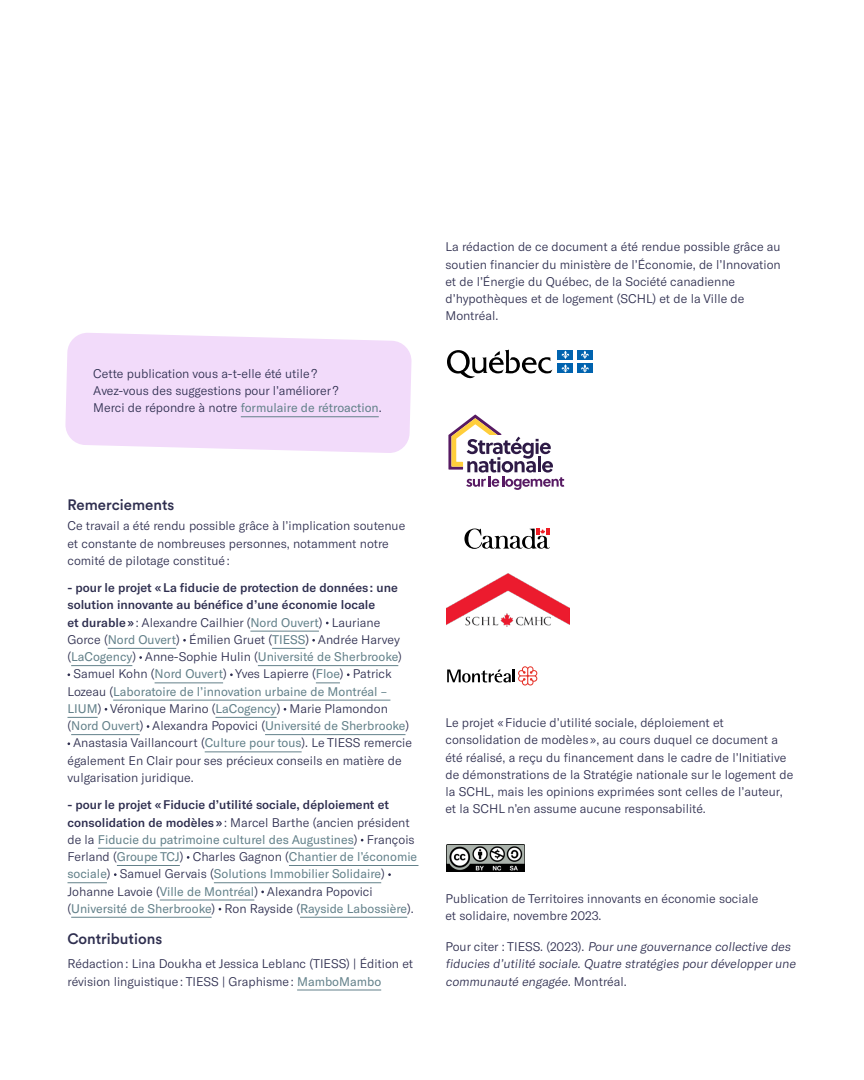
<style>
.page{position:relative;width:864px;height:1080px;background:#fff}
.page>*{position:absolute;margin:0;border:0;box-sizing:border-box;transform-origin:0 0}
.t1{font:500 15px "Circular Std";color:#2e2e4f}
.t2{font:300 12.3px/17.2px "GT America";color:#2e2e4f}
.t3{font:12.3px/17.2px "GT America";color:#63818a}
.t4{font:500 12.3px "GT America";color:#2e2e4f}
.s1{font-weight:400;color:#63818a}
.s2{font-weight:500}
.s3{font-weight:300;color:#2e2e4f}
.s4{font-weight:500;color:#2e2e4f}
</style>
<div class="page">
<hr style="left:250px;top:631px;width:69px;height:1px;background:#63818a">
<hr style="left:108px;top:648px;width:68px;height:1px;background:#63818a">
<hr style="left:272px;top:648px;width:33px;height:1px;background:#63818a">
<hr style="left:71px;top:665px;width:61px;height:1px;background:#63818a">
<hr style="left:258px;top:665px;width:140px;height:1px;background:#63818a">
<hr style="left:155px;top:682px;width:68px;height:1px;background:#63818a">
<svg style="left:316px;top:682px;width:24px;height:1px"></svg>
<hr style="left:113px;top:700px;width:277px;height:1px;background:#63818a">
<hr style="left:68px;top:717px;width:30px;height:1px;background:#63818a">
<hr style="left:216px;top:717px;width:61px;height:1px;background:#63818a">
<hr style="left:71px;top:734px;width:69px;height:1px;background:#63818a">
<hr style="left:265px;top:734px;width:141px;height:1px;background:#63818a">
<hr style="left:205px;top:752px;width:97px;height:1px;background:#63818a">
<hr style="left:98px;top:848px;width:256px;height:1px;background:#63818a">
<hr style="left:117px;top:865px;width:63px;height:1px;background:#63818a">
<hr style="left:289px;top:865px;width:129px;height:1px;background:#63818a">
<hr style="left:68px;top:882px;width:39px;height:1px;background:#63818a">
<hr style="left:214px;top:882px;width:167px;height:1px;background:#63818a">
<hr style="left:160px;top:900px;width:94px;height:1px;background:#63818a">
<hr style="left:71px;top:917px;width:141px;height:1px;background:#63818a">
<hr style="left:300px;top:917px;width:107px;height:1px;background:#63818a">
<hr style="left:297px;top:990px;width:84px;height:1px;background:#63818a">
<svg style="left:65px;top:333px;width:347px;height:120px;fill:#f2dbfa"></svg>
<hr style="left:241px;top:416px;width:138px;height:1px;background:#63818a">
<img style="left:446px;top:844px;width:78px;height:27px">
<svg style="left:447px;top:350px;width:105px;height:28px"></svg>
<div style="left:558px;top:350px;width:15px;height:9px;background:#0063af"></div>
<div style="left:577px;top:350px;width:15px;height:9px;background:#0063af"></div>
<div style="left:558px;top:364px;width:15px;height:9px;background:#0063af"></div>
<svg style="left:561px;top:351px;width:8px;height:22px"></svg>
<div style="left:577px;top:364px;width:15px;height:9px;background:#0063af"></div>
<svg style="left:581px;top:351px;width:8px;height:22px"></svg>
<svg style="left:447px;top:666px;width:90px;height:20px"></svg>
<img style="left:447px;top:573px;width:122px;height:54px">
<svg style="left:448px;top:415px;width:116px;height:75px"></svg>
<svg style="left:464px;top:529px;width:86px;height:20px"></svg>
<p class="t2" style="left:93px;top:365px;width:290px">Cette publication vous a-t-elle été utile ?<br>Avez-vous des suggestions pour l’améliorer ?<br>Merci de répondre à notre <span class="s1">formulaire de rétroaction</span>.</p>
<p class="t2" style="left:445px;top:238px;width:337px">La rédaction de ce document a été rendue possible grâce au soutien financier du ministère de l’Économie, de l’Innovation et de l’Énergie du Québec, de la Société canadienne d’hypothèques et de logement (SCHL) et de la Ville de Montréal.</p>
<p class="t1" style="left:68px;top:495px;width:108px">Remerciements</p>
<p class="t2" style="left:68px;top:517px;width:339px">Ce travail a été rendu possible grâce à l’implication soutenue et constante de nombreuses personnes, notamment notre comité de pilotage constitué :</p>
<p class="t4" style="left:68px;top:580px;width:332px">- pour le projet « La fiducie de protection de données : une</p>
<p class="t4" style="left:68px;top:598px;width:309px">solution innovante au bénéfice d’une économie locale</p>
<p class="t2" style="left:68px;top:614px;width:314px"><span class="s2">et durable »</span> : Alexandre Cailhier (<span class="s1">Nord Ouvert</span>) Lauriane</p>
<p class="t2" style="left:67px;top:631px;width:334px">Gorce (<span class="s1">Nord Ouvert</span>) Émilien Gruet (<span class="s1">TIESS</span>) Andrée Harvey</p>
<p class="t3" style="left:68px;top:648px;width:336px"><span class="s3">(</span>LaCogency<span class="s3">) Anne-Sophie Hulin (</span>Université de Sherbrooke<span class="s3">)</span></p>
<p class="t2" style="left:73px;top:665px;width:320px">Samuel Kohn (<span class="s1">Nord Ouvert</span>) Yves Lapierre (<span class="s1">Floe</span>) Patrick</p>
<p class="t3" style="left:68px;top:683px;width:321px"><span class="s3">Lozeau (</span>Laboratoire de l’innovation urbaine de Montréal –</p>
<p class="t2" style="left:68px;top:700px;width:322px"><span class="s1">LIUM</span>) Véronique Marino (<span class="s1">LaCogency</span>) Marie Plamondon</p>
<p class="t3" style="left:68px;top:717px;width:343px"><span class="s3">(</span>Nord Ouvert<span class="s3">) Alexandra Popovici (</span>Université de Sherbrooke<span class="s3">)</span></p>
<p class="t2" style="left:73px;top:734px;width:340px">Anastasia Vaillancourt (<span class="s1">Culture pour tous</span>). Le TIESS remercie</p>
<p class="t2" style="left:67px;top:752px;width:336px">également En Clair pour ses précieux conseils en matière de</p>
<p class="t2" style="left:67px;top:769px;width:128px">vulgarisation juridique.</p>
<p class="t3" style="left:67px;top:796px;width:351px"><span class="s4">- pour le projet « Fiducie d’utilité sociale, déploiement et consolidation de modèles »</span> <span class="s3">: Marcel Barthe (ancien président de la</span> Fiducie du patrimoine culturel des Augustines<span class="s3">) François Ferland (</span>Groupe TCJ<span class="s3">) Charles Gagnon (</span>Chantier de l’économie sociale<span class="s3">) Samuel Gervais (</span>Solutions Immobilier Solidaire<span class="s3">)<br>Johanne Lavoie (</span>Ville de Montréal<span class="s3">) Alexandra Popovici (</span>Université de Sherbrooke<span class="s3">) Ron Rayside (</span>Rayside Labossière<span class="s3">).</span></p>
<p class="t1" style="left:68px;top:930px;width:96px">Contributions</p>
<p class="t2" style="left:68px;top:955px;width:347px">Rédaction : Lina Doukha et Jessica Leblanc (TIESS) | Édition et révision linguistique : TIESS | Graphisme : <span class="s1">MamboMambo</span></p>
<p class="t2" style="left:445px;top:714px;width:349px">Le projet « Fiducie d’utilité sociale, déploiement et consolidation de modèles », au cours duquel ce document a été réalisé, a reçu du financement dans le cadre de l’Initiative de démonstrations de la Stratégie nationale sur le logement de la SCHL, mais les opinions exprimées sont celles de l’auteur, et la SCHL n’en assume aucune responsabilité.</p>
<p class="t2" style="left:446px;top:890px;width:314px">Publication de Territoires innovants en économie sociale et solidaire, novembre 2023.</p>
<p class="t2" style="left:445px;top:938px;width:354px">Po u r c i te r : T I ES S. (20 23) . Pour une gouvernance collective des fiducies d’utilité sociale. Quatre stratégies pour développer une communauté engagée. M o nt réa l .</p>
</div>
